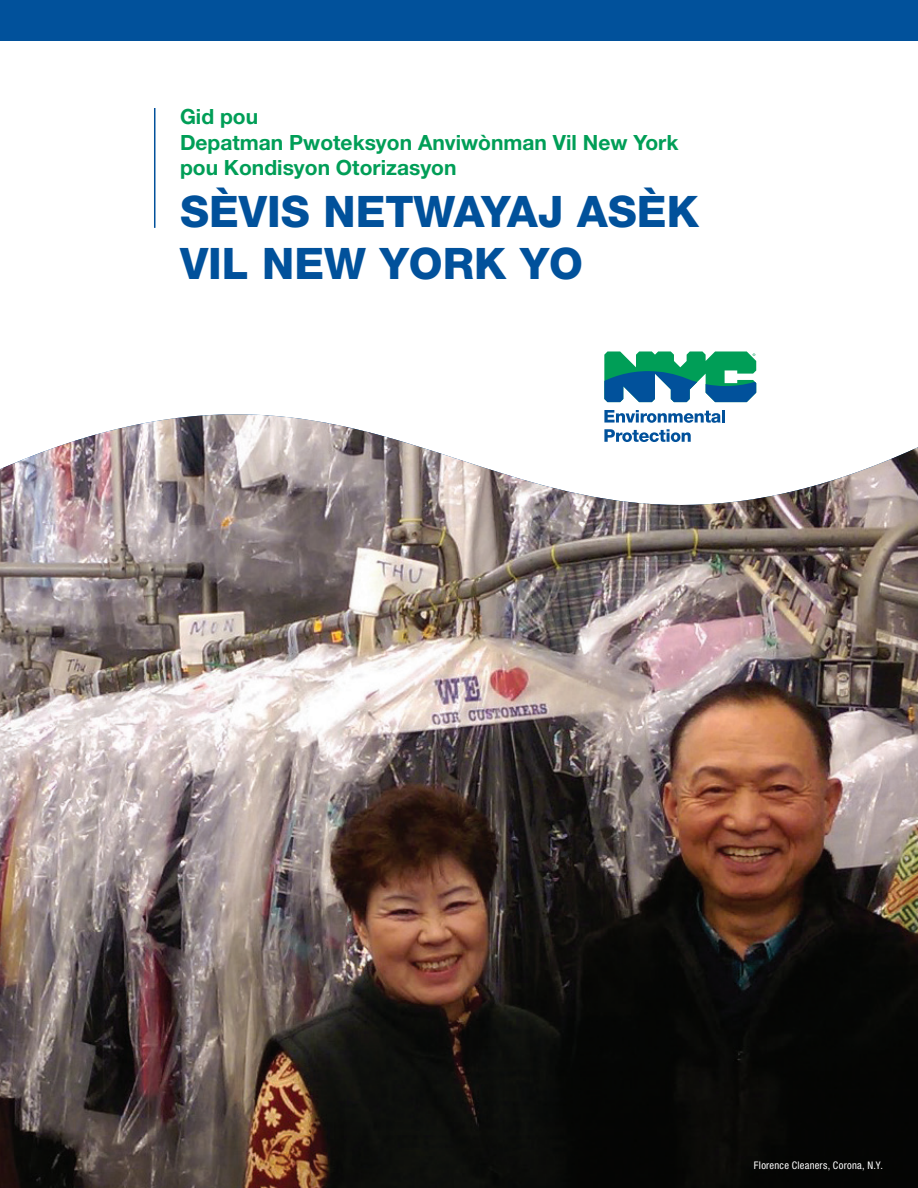
<style>
.page{position:relative;width:918px;height:1188px;background:#fff}
.page>*{position:absolute;margin:0;border:0;box-sizing:border-box;transform-origin:0 0}
.A-Cover_Title{font:800 43.5px/52.2px "Helvetica Neue LT Std";color:#01519b}
.A-Cover_Title-2{font:700 21px/25.2px "Helvetica Neue LT Std";color:#009e57}
.Intro_body{font:condensed 10.5px "Helvetica Neue";letter-spacing:.025em;color:#fff}
</style>
<div class="page">
<img style="left:0;top:361px;width:918px;height:827px">
<img style="left:0;top:414px;width:918px;height:128px">
<div style="left:0;top:0;width:918px;height:40px;background:#01519b"></div>
<svg style="left:604px;top:410px;width:121px;height:13px"></svg>
<svg style="left:604px;top:429px;width:87px;height:13px"></svg>
<svg style="left:604px;top:351px;width:152px;height:51px"></svg>
<hr style="left:154px;top:108px;width:1px;height:120px;background:#01519b">
<p class="A-Cover_Title-2" style="left:180px;top:104px;width:500px">Gid pou<br>Depatman Pwoteksyon Anviwònman Vil New York pou Kondisyon Otorizasyon</p>
<p class="A-Cover_Title" style="left:180px;top:185px;width:520px">SÈVIS NETWAYAJ ASÈK<br>VIL NEW YORK YO</p>
<p class="Intro_body" style="left:754px;top:1159px;width:131px">Florence Cleaners, Corona, N.Y.</p>
</div>
